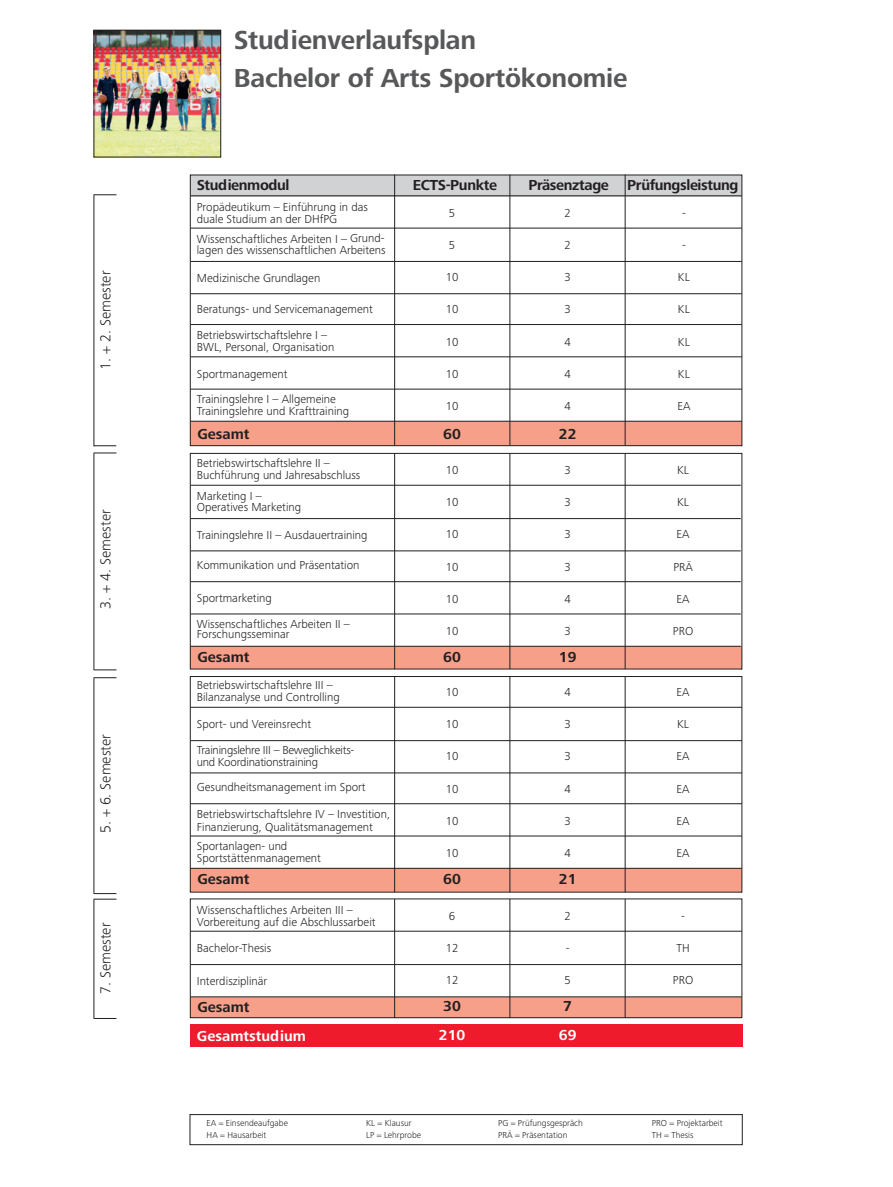
<style>
.page{position:relative;width:893px;height:1187px;background:#fff}
.page>*{position:absolute;margin:0;border:0;box-sizing:border-box;transform-origin:0 0}
.t1{font:700 27px/37.5px "Frutiger Next Pro";letter-spacing:-.01em;color:#57585a}
.t2{font:700 15px "Frutiger Next Pro";letter-spacing:-.025em;color:#231f20}
.t3{font:300 15px "Frutiger Next Pro";color:#231f20}
.t4{font:700 15px "Frutiger Next Pro";color:#fff}
.t5{font:300 12px/12px "Frutiger Next Pro";color:#231f20}
.t6{font:300 12px/25.5px "Frutiger Next Pro";letter-spacing:-.02em;color:#231f20}
.t7{font:300 9px/12px "Frutiger Next Pro";color:#231f20}
</style>
<div class="page">
<hr style="left:94px;top:194px;width:1px;height:252px;background:#231f20">
<svg style="left:94px;top:194px;width:22px;height:1px"></svg>
<svg style="left:94px;top:445px;width:22px;height:1px"></svg>
<svg style="left:95px;top:452px;width:21px;height:1px"></svg>
<hr style="left:94px;top:452px;width:1px;height:218px;background:#231f20">
<svg style="left:94px;top:669px;width:22px;height:1px"></svg>
<div style="left:191px;top:996px;width:551px;height:21px;background:#f6a08a"></div>
<hr style="left:191px;top:930px;width:551px;height:1px;background:#231f20">
<hr style="left:191px;top:964px;width:551px;height:1px;background:#231f20">
<hr style="left:191px;top:996px;width:551px;height:1px;background:#231f20">
<hr style="left:394px;top:898px;width:1px;height:119px;background:#231f20">
<hr style="left:509px;top:898px;width:1px;height:119px;background:#231f20">
<hr style="left:625px;top:898px;width:1px;height:119px;background:#231f20">
<div style="left:190px;top:1023px;width:552px;height:23px;background:#ee1b2d"></div>
<svg style="left:95px;top:677px;width:21px;height:1px"></svg>
<hr style="left:94px;top:677px;width:1px;height:216px;background:#231f20">
<svg style="left:94px;top:893px;width:22px;height:6px"></svg>
<hr style="left:94px;top:898px;width:1px;height:120px;background:#231f20">
<img style="left:96px;top:32px;width:123px;height:123px">
<div style="left:94px;top:30px;width:127px;height:127px;border:1px solid #231f20"></div>
<div style="left:190px;top:1114px;width:553px;height:30px;border:1px solid #231f20"></div>
<svg style="left:190px;top:174px;width:553px;height:273px"></svg>
<div style="left:190px;top:898px;width:552px;height:120px;border:1px solid #231f20"></div>
<svg style="left:190px;top:676px;width:553px;height:217px"></svg>
<svg style="left:190px;top:452px;width:553px;height:218px"></svg>
<p class="t3" style="left:97px;top:370px;width:101px;rotate:-90deg">1. + 2. Semester</p>
<p class="t3" style="left:97px;top:608px;width:101px;rotate:-90deg">3. + 4. Semester</p>
<p class="t3" style="left:97px;top:833px;width:101px;rotate:-90deg">5. + 6. Semester</p>
<p class="t3" style="left:97px;top:993px;width:73px;rotate:-90deg">7. Semester</p>
<h1 class="t1" style="left:234px;top:22px;width:395px">Studienverlaufsplan<br>Bachelor of Arts Sportökonomie</h1>
<p class="t2" style="left:197px;top:176px;width:94px">Studienmodul</p>
<p class="t2" style="left:413px;top:176px;width:86px">ECTS-Punkte</p>
<p class="t2" style="left:528px;top:176px;width:212px">Präsenztage Prüfungsleistung</p>
<p class="t5" style="left:197px;top:201px;width:173px">Propädeutikum – Einführung in das duale Studium an der DHfPG</p>
<p class="t5" style="left:197px;top:233px;width:190px;line-height:11.2px">Wissenschaftliches Arbeiten I – Grund&shy;lagen des wissenschaftlichen Arbeitens</p>
<p class="t5" style="left:197px;top:272px;width:125px">Medizinische Grundlagen</p>
<p class="t5" style="left:197px;top:296px;width:178px;line-height:25.5px">Beratungs- und Servicemanagement<br>Betriebswirtschaftslehre I –</p>
<p class="t5" style="left:197px;top:341px;width:139px">BWL, Personal, Organisation</p>
<p class="t5" style="left:197px;top:361px;width:141px;line-height:25.5px">Sportmanagement<br>Trainingslehre I – Allgemeine</p>
<p class="t5" style="left:197px;top:405px;width:154px">Trainingslehre und Krafttraining</p>
<p class="t5" style="left:564px;top:206px;width:8px">2</p>
<p class="t5" style="left:564px;top:239px;width:8px">2</p>
<p class="t5" style="left:564px;top:271px;width:8px">3</p>
<p class="t5" style="left:564px;top:303px;width:8px">3</p>
<p class="t5" style="left:564px;top:336px;width:8px">4</p>
<p class="t5" style="left:564px;top:368px;width:8px">4</p>
<p class="t5" style="left:564px;top:400px;width:8px">4</p>
<p class="t2" style="left:559px;top:425px;width:19px">22</p>
<p class="t5" style="left:449px;top:206px;width:8px">5</p>
<p class="t5" style="left:449px;top:239px;width:8px">5</p>
<p class="t5" style="left:446px;top:271px;width:14px">10</p>
<p class="t5" style="left:446px;top:303px;width:14px">10</p>
<p class="t5" style="left:446px;top:336px;width:14px">10</p>
<p class="t5" style="left:446px;top:368px;width:14px">10</p>
<p class="t5" style="left:446px;top:400px;width:14px">10</p>
<p class="t2" style="left:443px;top:425px;width:19px">60</p>
<p class="t5" style="left:682px;top:206px;width:5px">-</p>
<p class="t5" style="left:682px;top:239px;width:5px">-</p>
<p class="t5" style="left:678px;top:271px;width:13px">KL</p>
<p class="t5" style="left:678px;top:303px;width:13px">KL</p>
<p class="t5" style="left:678px;top:336px;width:13px">KL</p>
<p class="t5" style="left:678px;top:368px;width:13px">KL</p>
<p class="t5" style="left:677px;top:400px;width:14px">EA</p>
<p class="t2" style="left:197px;top:425px;width:54px">Gesamt</p>
<p class="t5" style="left:197px;top:457px;width:165px">Betriebswirtschaftslehre II –<br>Buchführung und Jahresabschluss</p>
<p class="t5" style="left:197px;top:491px;width:106px;line-height:10.5px">Marketing I –<br>Operatives Marketing</p>
<p class="t5" style="left:197px;top:529px;width:172px">Trainingslehre II – Ausdauertraining</p>
<p class="t5" style="left:197px;top:559px;width:164px">Kommunikation und Präsentation</p>
<p class="t5" style="left:197px;top:585px;width:155px;line-height:25.5px">Sportmarketing<br>Wissenschaftliches Arbeiten II –</p>
<p class="t5" style="left:197px;top:628px;width:94px">Forschungsseminar</p>
<p class="t2" style="left:197px;top:648px;width:54px">Gesamt</p>
<p class="t5" style="left:197px;top:679px;width:144px">Betriebswirtschaftslehre III –<br>Bilanzanalyse und Controlling</p>
<p class="t6" style="left:197px;top:711px;width:159px">Sport- und Vereinsrecht<br>Trainingslehre III – Beweglichkeits-</p>
<p class="t5" style="left:197px;top:749px;width:170px;line-height:25.5px">und Koordinationstraining<br>Gesundheitsmanagement im Sport</p>
<p class="t5" style="left:197px;top:808px;width:195px">Betriebswirtschaftslehre IV – Investition,<br>Finanzierung, Qualitätsmanagement</p>
<p class="t5" style="left:197px;top:840px;width:126px">Sportanlagen- und<br>Sportstättenmanagement</p>
<p class="t2" style="left:197px;top:870px;width:54px">Gesamt</p>
<p class="t5" style="left:197px;top:904px;width:180px;line-height:11.2px">Wissenschaftliches Arbeiten III –<br>Vorbereitung auf die Abschlussarbeit</p>
<p class="t5" style="left:197px;top:941px;width:76px">Bachelor-Thesis</p>
<p class="t5" style="left:197px;top:974px;width:72px">Interdisziplinär</p>
<p class="t2" style="left:197px;top:997px;width:54px">Gesamt</p>
<p class="t4" style="left:197px;top:1026px;width:110px">Gesamtstudium</p>
<p class="t5" style="left:446px;top:463px;width:14px">10</p>
<p class="t5" style="left:446px;top:496px;width:14px">10</p>
<p class="t5" style="left:446px;top:528px;width:14px">10</p>
<p class="t5" style="left:446px;top:560px;width:14px">10</p>
<p class="t5" style="left:446px;top:592px;width:14px">10</p>
<p class="t5" style="left:446px;top:625px;width:14px">10</p>
<p class="t2" style="left:443px;top:648px;width:19px">60</p>
<p class="t5" style="left:446px;top:685px;width:14px">10</p>
<p class="t5" style="left:446px;top:718px;width:14px">10</p>
<p class="t5" style="left:446px;top:750px;width:14px">10</p>
<p class="t5" style="left:446px;top:782px;width:14px">10</p>
<p class="t5" style="left:446px;top:814px;width:14px">10</p>
<p class="t5" style="left:446px;top:847px;width:14px">10</p>
<p class="t2" style="left:443px;top:870px;width:19px">60</p>
<p class="t5" style="left:449px;top:909px;width:8px">6</p>
<p class="t5" style="left:446px;top:941px;width:14px">12</p>
<p class="t5" style="left:446px;top:974px;width:14px">12</p>
<p class="t2" style="left:443px;top:997px;width:19px">30</p>
<p class="t4" style="left:439px;top:1026px;width:28px">210</p>
<p class="t5" style="left:564px;top:463px;width:8px">3</p>
<p class="t5" style="left:564px;top:496px;width:8px">3</p>
<p class="t5" style="left:564px;top:528px;width:8px">3</p>
<p class="t5" style="left:564px;top:560px;width:8px">3</p>
<p class="t5" style="left:564px;top:592px;width:8px">4</p>
<p class="t5" style="left:564px;top:625px;width:8px">3</p>
<p class="t2" style="left:559px;top:648px;width:19px">19</p>
<p class="t5" style="left:564px;top:685px;width:8px">4</p>
<p class="t5" style="left:564px;top:718px;width:8px">3</p>
<p class="t5" style="left:564px;top:750px;width:8px">3</p>
<p class="t5" style="left:564px;top:782px;width:8px">4</p>
<p class="t5" style="left:564px;top:814px;width:8px">3</p>
<p class="t5" style="left:564px;top:847px;width:8px">4</p>
<p class="t2" style="left:559px;top:870px;width:19px">21</p>
<p class="t5" style="left:564px;top:909px;width:8px">2</p>
<p class="t5" style="left:566px;top:941px;width:5px">-</p>
<p class="t5" style="left:564px;top:974px;width:8px">5</p>
<p class="t2" style="left:563px;top:997px;width:10px">7</p>
<p class="t4" style="left:559px;top:1026px;width:19px">69</p>
<p class="t5" style="left:677px;top:463px;width:13px">KL</p>
<p class="t5" style="left:677px;top:496px;width:13px">KL</p>
<p class="t5" style="left:677px;top:528px;width:14px">EA</p>
<p class="t5" style="left:673px;top:560px;width:21px">PRÄ</p>
<p class="t5" style="left:677px;top:592px;width:14px">EA</p>
<p class="t5" style="left:673px;top:625px;width:22px">PRO</p>
<p class="t5" style="left:677px;top:685px;width:14px">EA</p>
<p class="t5" style="left:677px;top:718px;width:13px">KL</p>
<p class="t5" style="left:677px;top:750px;width:14px">EA</p>
<p class="t5" style="left:677px;top:782px;width:14px">EA</p>
<p class="t5" style="left:677px;top:814px;width:14px">EA</p>
<p class="t5" style="left:677px;top:847px;width:14px">EA</p>
<p class="t5" style="left:676px;top:941px;width:15px">TH</p>
<p class="t5" style="left:673px;top:974px;width:22px">PRO</p>
<p class="t7" style="left:207px;top:1116px;width:83px">EA = Einsendeaufgabe<br>HA = Hausarbeit</p>
<p class="t7" style="left:366px;top:1116px;width:56px">KL = Klausur<br>LP = Lehrprobe</p>
<p class="t7" style="left:498px;top:1116px;width:86px">PG = Prüfungsgespräch<br>PRÄ = Präsentation</p>
<p class="t7" style="left:652px;top:1116px;width:72px">PRO = Projektarbeit<br>TH = Thesis</p>
</div>
